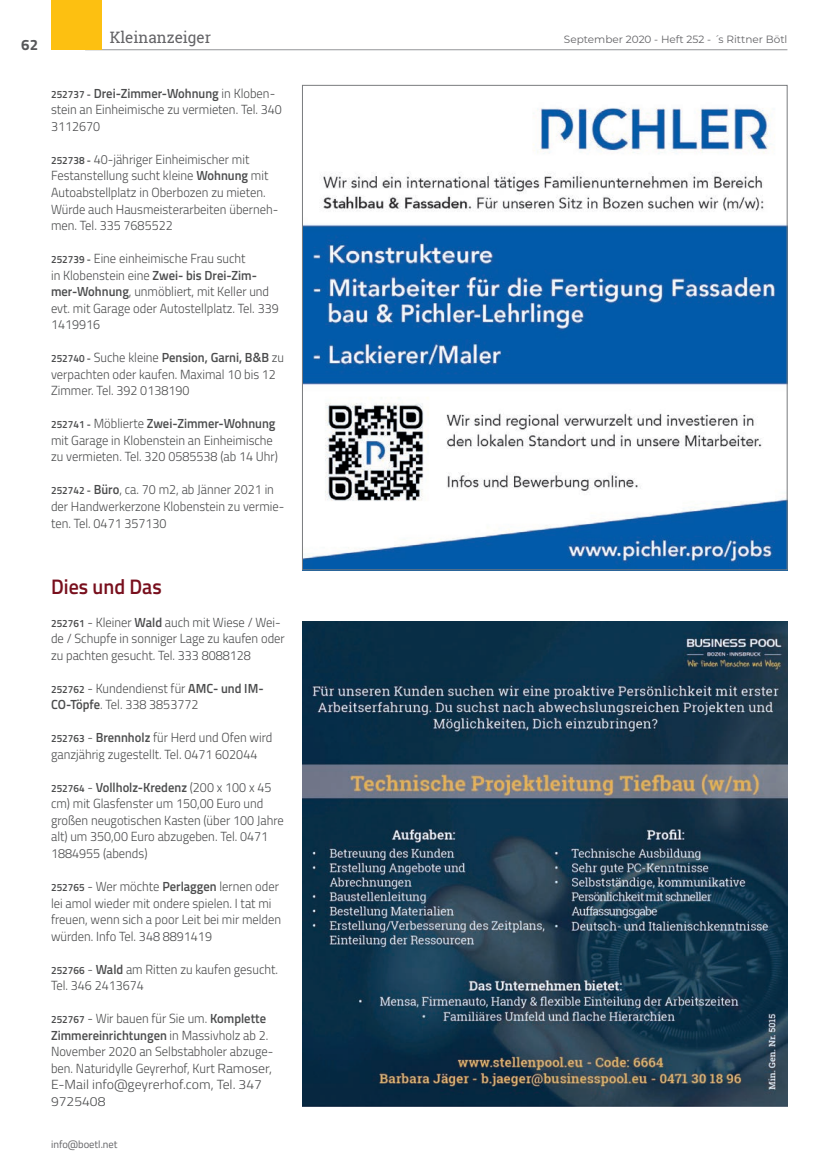
<style>
.page{position:relative;width:830px;height:1170px;background:#fff}
.page>*{position:absolute;margin:0;border:0;box-sizing:border-box;transform-origin:0 0}
.t1{font:600 21px "Titillium Web";color:#780f1d;scale:.95 1}
.t2{font:15.75px "Roboto Slab";color:#636366}
.t3{font:700 15px "Titillium Web";color:#57585a}
.Kleinanzeiger_Anzeig{font:300 13.2px/16.5px "Titillium Web";color:#4b4c4d;scale:.95 1}
.t4{font:10.5px "Montserrat";color:#636366}
.t5{font:10.5px "Titillium Web";color:#636366}
.s1{font-weight:600;font-size:10.5px}
.s2{font-weight:600}
</style>
<div class="page">
<hr style="left:85px;top:49px;width:702px;height:1px;background:#939598">
<div style="left:51px;top:0;width:50px;height:50px;background:#fdc011"></div>
<img style="left:304px;top:108px;width:481px;height:460px">
<img style="left:302px;top:621px;width:485px;height:485px">
<p class="t3" style="left:21px;top:33px;width:18px">62</p>
<p class="t2" style="left:110px;top:26px;width:103px">Kleinanzeiger</p>
<p class="t4" style="left:563px;top:32px;width:225px">September 2020 - Heft 252 - ´s Rittner Bötl</p>
<p class="Kleinanzeiger_Anzeig" style="left:51px;top:84px;width:244px"><span class="s1">252737 -</span> <span class="s2">Drei-Zimmer-Wohnung</span> in Kloben&shy;stein an Einheimische zu vermieten. Tel. 340<br>3112670</p>
<p class="Kleinanzeiger_Anzeig" style="left:51px;top:150px;width:241px"><span class="s1">252738 -</span> 40-jähriger Einheimischer mit Festanstellung sucht kleine <span class="s2">Wohnung</span> mit Autoabstellplatz in Oberbozen zu mieten.<br>Würde auch Hausmeisterarbeiten überneh&shy;men. Tel. 335 7685522</p>
<p class="Kleinanzeiger_Anzeig" style="left:51px;top:249px;width:241px"><span class="s1">252739 -</span> Eine einheimische Frau sucht<br>in Klobenstein eine <span class="s2">Zwei- bis Drei-Zim&shy;mer-Wohnung</span>, unmöbliert, mit Keller und evt. mit Garage oder Autostellplatz. Tel. 339<br>1419916</p>
<p class="Kleinanzeiger_Anzeig" style="left:51px;top:349px;width:247px"><span class="s1">252740 -</span> Suche kleine <span class="s2">Pension, Garni, B&amp;B</span> zu verpachten oder kaufen. Maximal 10 bis 12<br>Zimmer. Tel. 392 0138190</p>
<p class="Kleinanzeiger_Anzeig" style="left:51px;top:415px;width:240px"><span class="s1">252741 -</span> Möblierte <span class="s2">Zwei-Zimmer-Wohnung </span>mit Garage in Klobenstein an Einheimische zu vermieten. Tel. 320 0585538 (ab 14 Uhr)</p>
<p class="Kleinanzeiger_Anzeig" style="left:51px;top:481px;width:247px"><span class="s1">252742 -</span> <span class="s2">Büro</span>, ca. 70 m2, ab Jänner 2021 in der Handwerkerzone Klobenstein zu vermie&shy;ten. Tel. 0471 357130</p>
<p class="t1" style="left:51px;top:570px;width:118px">Dies und Das</p>
<p class="Kleinanzeiger_Anzeig" style="left:51px;top:613px;width:247px"><span class="s1">252761</span> - Kleiner <span class="s2">Wald</span> auch mit Wiese / Wei&shy;de / Schupfe in sonniger Lage zu kaufen oder zu pachten gesucht. Tel. 333 8088128</p>
<p class="Kleinanzeiger_Anzeig" style="left:51px;top:679px;width:225px"><span class="s1">252762</span> - Kundendienst für <span class="s2">AMC- und IM-<br>CO-Töpfe</span>. Tel. 338 3853772</p>
<p class="Kleinanzeiger_Anzeig" style="left:51px;top:728px;width:234px"><span class="s1">252763</span> - <span class="s2">Brennholz</span> für Herd und Ofen wird ganzjährig zugestellt. Tel. 0471 602044</p>
<p class="Kleinanzeiger_Anzeig" style="left:51px;top:778px;width:246px"><span class="s1">252764</span> - <span class="s2">Vollholz-Kredenz</span> (200 x 100 x 45 cm) mit Glasfenster um 150,00 Euro und großen neugotischen Kasten (über 100 Jahre alt) um 350,00 Euro abzugeben. Tel. 0471<br>1884955 (abends)</p>
<p class="Kleinanzeiger_Anzeig" style="left:51px;top:877px;width:244px"><span class="s1">252765</span> - Wer möchte <span class="s2">Perlaggen</span> lernen oder lei amol wieder mit ondere spielen. I tat mi freuen, wenn sich a poor Leit bei mir melden würden. Info Tel. 348 8891419</p>
<p class="Kleinanzeiger_Anzeig" style="left:51px;top:960px;width:240px"><span class="s1">252766</span> - <span class="s2">Wald</span> am Ritten zu kaufen gesucht.<br>Tel. 346 2413674</p>
<p class="Kleinanzeiger_Anzeig" style="left:51px;top:1009px;width:235px"><span class="s1">252767</span> - Wir bauen für Sie um. <span class="s2">Komplette Zimmereinrichtungen</span> in Massivholz ab 2.<br>November 2020 an Selbstabholer abzuge&shy;ben. Naturidylle Geyrerhof, Kurt Ramoser, E-Mail info@geyrerhof.com, Tel. 347<br>9725408</p>
<p class="t5" style="left:51px;top:1136px;width:68px">info@boetl.net</p>
</div>
